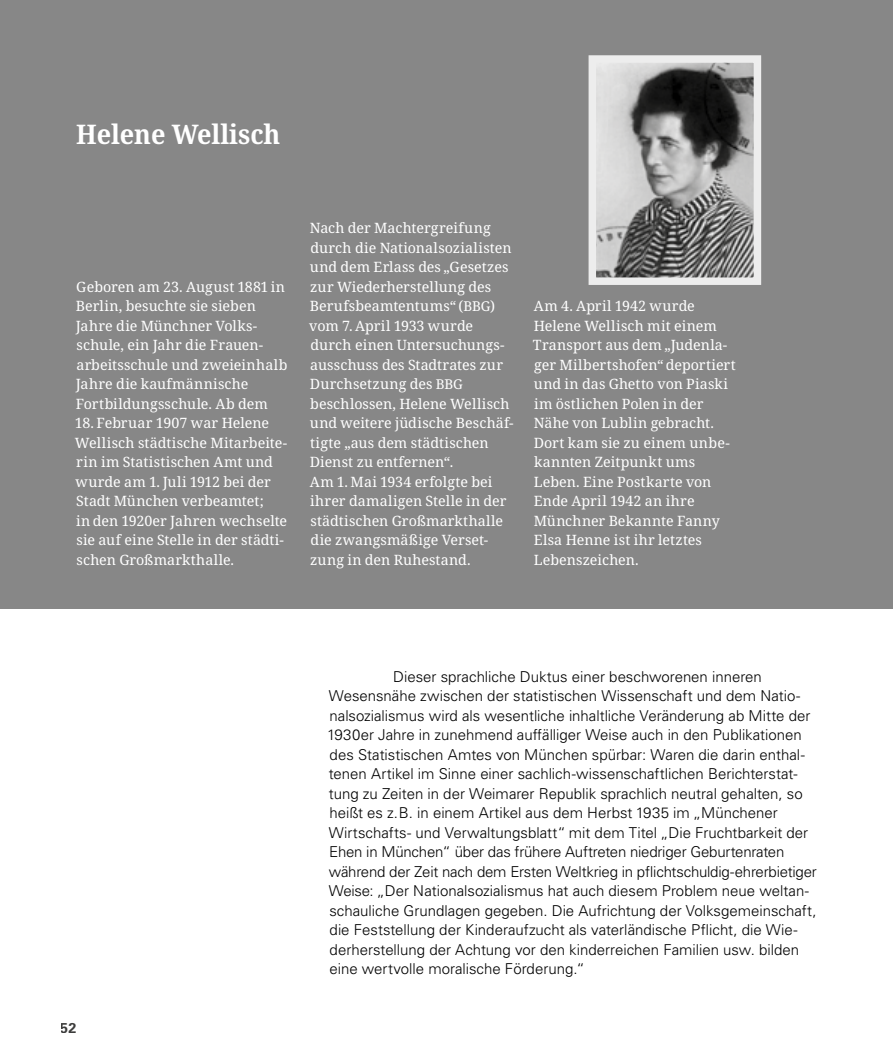
<style>
.page{position:relative;width:893px;height:1063px;background:#fff}
.page>*{position:absolute;margin:0;border:0;box-sizing:border-box;transform-origin:0 0}
.id1329{font:700 semi-condensed 27px "Noto Serif";color:#fff}
.id11633{font:300 15px/19.5px "Univers LT Pro 45";color:#000}
.id612{font:14.25px/19.5px "Noto Serif";letter-spacing:.005em;color:#fff}
.t1{font:700 14.25px "Univers LT Pro 65";color:#3c3c3b}
.s1{font-size:13.5px}
</style>
<div class="page">
<div style="left:0;top:0;width:893px;height:608px;background:#878787"></div>
<img style="left:598px;top:64px;width:154px;height:212px">
<div style="left:589px;top:55px;width:172px;height:230px;border:8px solid #ededed"></div>
<h2 class="id1329" style="left:76px;top:115px;width:206px">Helene Wellisch</h2>
<p class="id612" style="left:76px;top:277px;width:213px">Geboren am 23. August 1881 in<br>Berlin, besuchte sie sieben<br>Jahre die Münchner Volks&shy;schule, ein Jahr die Frauen&shy;arbeitsschule und zweieinhalb<br>Jahre die kaufmännische<br>Fortbildungsschule. Ab dem</p>
<p class="id612" style="left:75px;top:414px;width:214px">18. Februar 1907 war Helene<br>Wellisch städtische Mitarbeite&shy;rin im Statistischen Amt und wurde am 1. Juli 1912 bei der<br>Stadt München verbeamtet;<br>in den 1920er Jahren wechselte sie auf eine Stelle in der städti&shy;schen Großmarkthalle.</p>
<p class="id612" style="left:309px;top:219px;width:206px">Nach der Machtergreifung durch die Nationalsozialisten und dem Erlass des „Gesetzes zur Wiederherstellung des<br>Berufsbeamtentums“ (<span class="s1">BBG</span>) vom 7. April 1933 wurde durch einen Untersuchungs&shy;ausschuss des Stadtrates zur<br>Durchsetzung des <span class="s1">BBG </span>beschlossen, Helene Wellisch und weitere jüdische Beschäf&shy;tigte „aus dem städtischen<br>Dienst zu entfernen“.<br>Am 1. Mai 1934 erfolgte bei ihrer damaligen Stelle in der städtischen Großmarkthalle die zwangsmäßige Verset&shy;zung in den Ruhestand.</p>
<p class="id612" style="left:533px;top:297px;width:204px">Am 4. April 1942 wurde<br>Helene Wellisch mit einem<br>Transport aus dem „Judenla&shy;ger Milbertshofen“ deportiert und in das Ghetto von Piaski im östlichen Polen in der<br>Nähe von Lublin gebracht.<br>Dort kam sie zu einem unbe&shy;kannten Zeitpunkt ums<br>Leben. Eine Postkarte von<br>Ende April 1942 an ihre<br>Münchner Bekannte Fanny<br>Elsa Henne ist ihr letztes<br>Lebenszeichen.</p>
<p class="t1" style="left:61px;top:1018px;width:17px">52</p>
<p class="id11633" style="left:327px;top:666px;width:491px;text-indent:66px">Dieser sprachliche Duktus einer beschworenen inneren Wesensnähe zwischen der statistischen Wissenschaft und dem Natio&shy;nalsozialismus wird als wesentliche inhaltliche Veränderung ab Mitte der 1930er Jahre in zunehmend auffälliger Weise auch in den Publikationen des Statistischen Amtes von München spürbar: Waren die darin enthal&shy;tenen Artikel im Sinne einer sachlich-wissenschaftlichen Berichterstat&shy;tung zu Zeiten in der Weimarer Republik sprachlich neutral gehalten, so heißt es z.B. in einem Artikel aus dem Herbst 1935 im „Münchener Wirtschafts- und Verwaltungsblatt“ mit dem Titel „Die Fruchtbarkeit der Ehen in München“ über das frühere Auftreten niedriger Geburtenraten während der Zeit nach dem Ersten Weltkrieg in pflichtschuldig-ehrerbietiger Weise: „Der Nationalsozialismus hat auch diesem Problem neue weltan&shy;schauliche Grundlagen gegeben. Die Aufrichtung der Volksgemeinschaft, die Feststellung der Kinderaufzucht als vaterländische Pflicht, die Wie&shy;derherstellung der Achtung vor den kinderreichen Familien usw. bilden eine wertvolle moralische Förderung.“</p>
</div>
